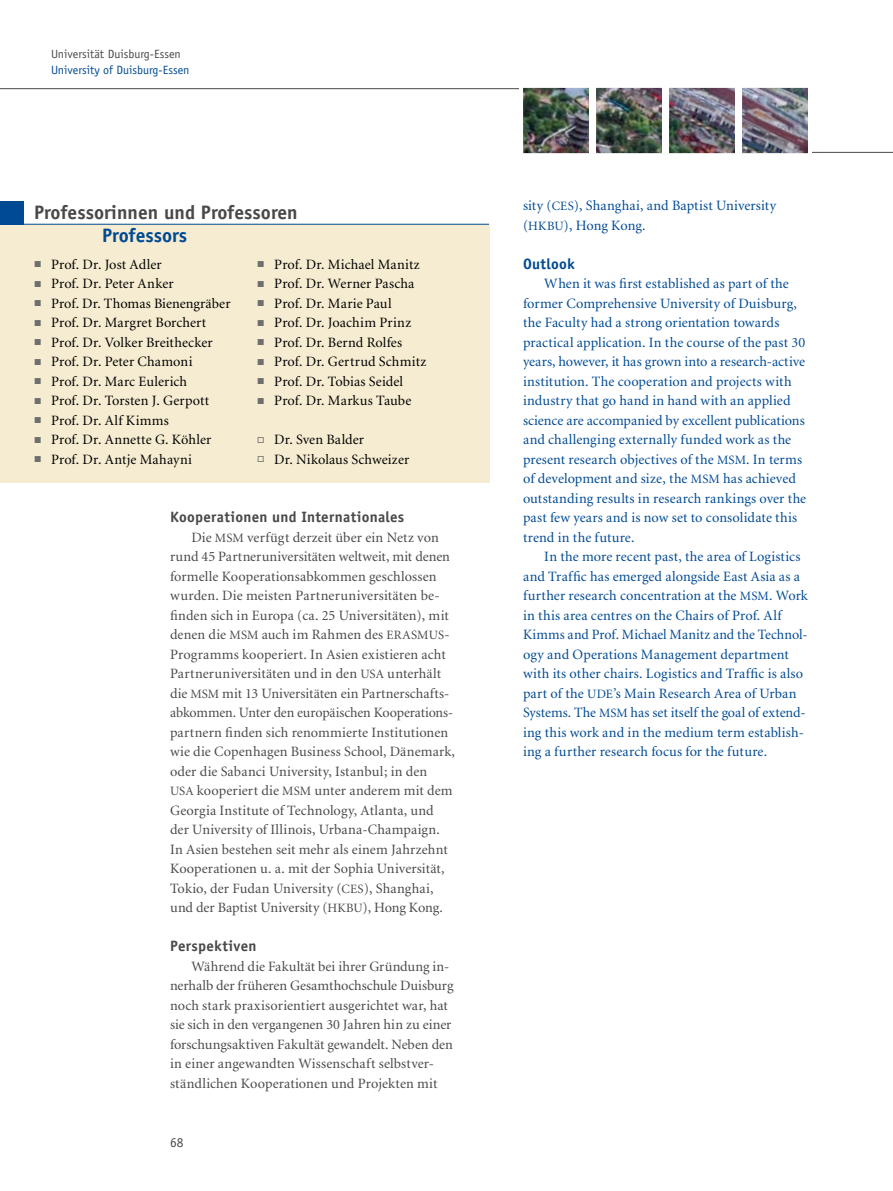
<style>
.page{position:relative;width:893px;height:1191px;background:#fff}
.page>*{position:absolute;margin:0;border:0;box-sizing:border-box;transform-origin:0 0}
.t1{font:700 19.5px "Officina Sans";color:#494948}
.t2{font:700 19.5px "Officina Sans";color:#004a93}
.t3{font:700 15px "Officina Sans";letter-spacing:.015em;color:#494948}
.t4{font:700 15px "Officina Sans";letter-spacing:.02em;color:#004a93}
.t5{font:14.25px/19.5px "Minion";letter-spacing:.005em;color:#494948}
.t6{font:14.25px/19.5px "Minion";letter-spacing:.01em;color:#004a93}
.t7{font:14.25px/19.5px "Minion";letter-spacing:.01em;color:#000}
.t8{font:13.5px "Officina Sans";color:#494948}
.t9{font:12px "Officina Sans";color:#004a93}
.t10{font:12px "Officina Sans";color:#494948}
.s1{font-size:12.75px}
</style>
<div class="page">
<hr style="left:808px;top:152px;width:85px;height:1px;background:#494948">
<hr style="left:0;top:88px;width:523px;height:1px;background:#494948">
<div style="left:518px;top:146px;width:294px;height:7px;background:#fff"></div>
<div style="left:519px;top:88px;width:293px;height:6px;background:#fff"></div>
<img style="left:523px;top:88px;width:285px;height:65px">
<div style="left:0;top:224px;width:489px;height:259px;background:#f5ecd1"></div>
<div style="left:0;top:201px;width:23px;height:24px;background:#004a93"></div>
<hr style="left:0;top:224px;width:489px;height:1px;background:#004a93">
<p class="t10" style="left:51px;top:47px;width:131px">Universität Duisburg-Essen</p>
<p class="t9" style="left:51px;top:62px;width:140px">University of Duisburg-Essen</p>
<h1 class="t1" style="left:34px;top:200px;width:265px">Professorinnen und Professoren</h1>
<h1 class="t2" style="left:102px;top:223px;width:86px">Professors</h1>
<p class="t7" style="left:51px;top:255px;width:181px">Prof. Dr. Jost Adler<br>Prof. Dr. Peter Anker<br>Prof. Dr. Thomas Bienengräber<br>Prof. Dr. Margret Borchert<br>Prof. Dr. Volker Breithecker<br>Prof. Dr. Peter Chamoni<br>Prof. Dr. Marc Eulerich<br>Prof. Dr. Torsten J. Gerpott<br>Prof. Dr. Alf Kimms<br>Prof. Dr. Annette G. Köhler<br>Prof. Dr. Antje Mahayni</p>
<p class="t7" style="left:274px;top:255px;width:154px">Prof. Dr. Michael Manitz<br>Prof. Dr. Werner Pascha<br>Prof. Dr. Marie Paul<br>Prof. Dr. Joachim Prinz<br>Prof. Dr. Bernd Rolfes<br>Prof. Dr. Gertrud Schmitz<br>Prof. Dr. Tobias Seidel<br>Prof. Dr. Markus Taube</p>
<p class="t7" style="left:274px;top:430px;width:137px">Dr. Sven Balder<br>Dr. Nikolaus Schweizer</p>
<p class="t3" style="left:170px;top:508px;width:236px">Kooperationen und Internationales</p>
<p class="t5" style="left:170px;top:528px;width:286px;text-indent:21px">Die <span class="s1">MSM</span> verfügt derzeit über ein Netz von rund 45 Partneruniversitäten weltweit, mit denen formelle Kooperationsabkommen geschlossen wurden. Die meisten Partneruniversitäten be&shy;finden sich in Europa (ca. 25 Universitäten), mit denen die <span class="s1">MSM</span> auch im Rahmen des <span class="s1">ERASMUS</span>-Programms kooperiert. In Asien existieren acht Partneruniversitäten und in den <span class="s1">USA</span> unterhält die <span class="s1">MSM</span> mit 13 Universitäten ein Partnerschafts&shy;abkommen. Unter den europäischen Kooperations&shy;partnern finden sich renommierte Institutionen wie die Copenhagen Business School, Dänemark, oder die Sabanci University, Istanbul; in den<br><span class="s1">USA</span> kooperiert die <span class="s1">MSM</span> unter anderem mit dem Georgia Institute of Technology, Atlanta, und der University of Illinois, Urbana-Champaign.<br>In Asien bestehen seit mehr als einem Jahrzehnt Kooperationen u. a. mit der Sophia Universität, Tokio, der Fudan University (<span class="s1">CES</span>), Shanghai, und der Baptist University (<span class="s1">HKBU</span>), Hong Kong.</p>
<p class="t3" style="left:170px;top:937px;width:88px">Perspektiven</p>
<p class="t5" style="left:170px;top:957px;width:285px;text-indent:21px">Während die Fakultät bei ihrer Gründung in&shy;nerhalb der früheren Gesamthochschule Duisburg noch stark praxisorientiert ausgerichtet war, hat sie sich in den vergangenen 30 Jahren hin zu einer forschungsaktiven Fakultät gewandelt. Neben den in einer angewandten Wissenschaft selbstver&shy;ständlichen Kooperationen und Projekten mit</p>
<p class="t8" style="left:170px;top:1134px;width:15px">68</p>
<p class="t6" style="left:523px;top:196px;width:255px">sity (<span class="s1">CES</span>), Shanghai, and Baptist University (<span class="s1">HKBU</span>), Hong Kong.</p>
<p class="t4" style="left:523px;top:254px;width:53px">Outlook</p>
<p class="t6" style="left:523px;top:274px;width:285px;text-indent:21px">When it was first established as part of the former Comprehensive University of Duisburg, the Faculty had a strong orientation towards practical application. In the course of the past 30 years, however, it has grown into a research-active institution. The cooperation and projects with industry that go hand in hand with an applied science are accompanied by excellent publications and challenging externally funded work as the present research objectives of the <span class="s1">MSM</span>. In terms of development and size, the <span class="s1">MSM</span> has achieved outstanding results in research rankings over the past few years and is now set to consolidate this trend in the future.</p>
<p class="t6" style="left:523px;top:547px;width:286px;text-indent:21px">In the more recent past, the area of Logistics and Traffic has emerged alongside East Asia as a further research concentration at the <span class="s1">MSM</span>. Work in this area centres on the Chairs of Prof. Alf Kimms and Prof. Michael Manitz and the Technol&shy;ogy and Operations Management department with its other chairs. Logistics and Traffic is also part of the <span class="s1">UDE</span>’s Main Research Area of Urban Systems. The <span class="s1">MSM</span> has set itself the goal of extend&shy;ing this work and in the medium term establish&shy;ing a further research focus for the future.</p>
</div>
